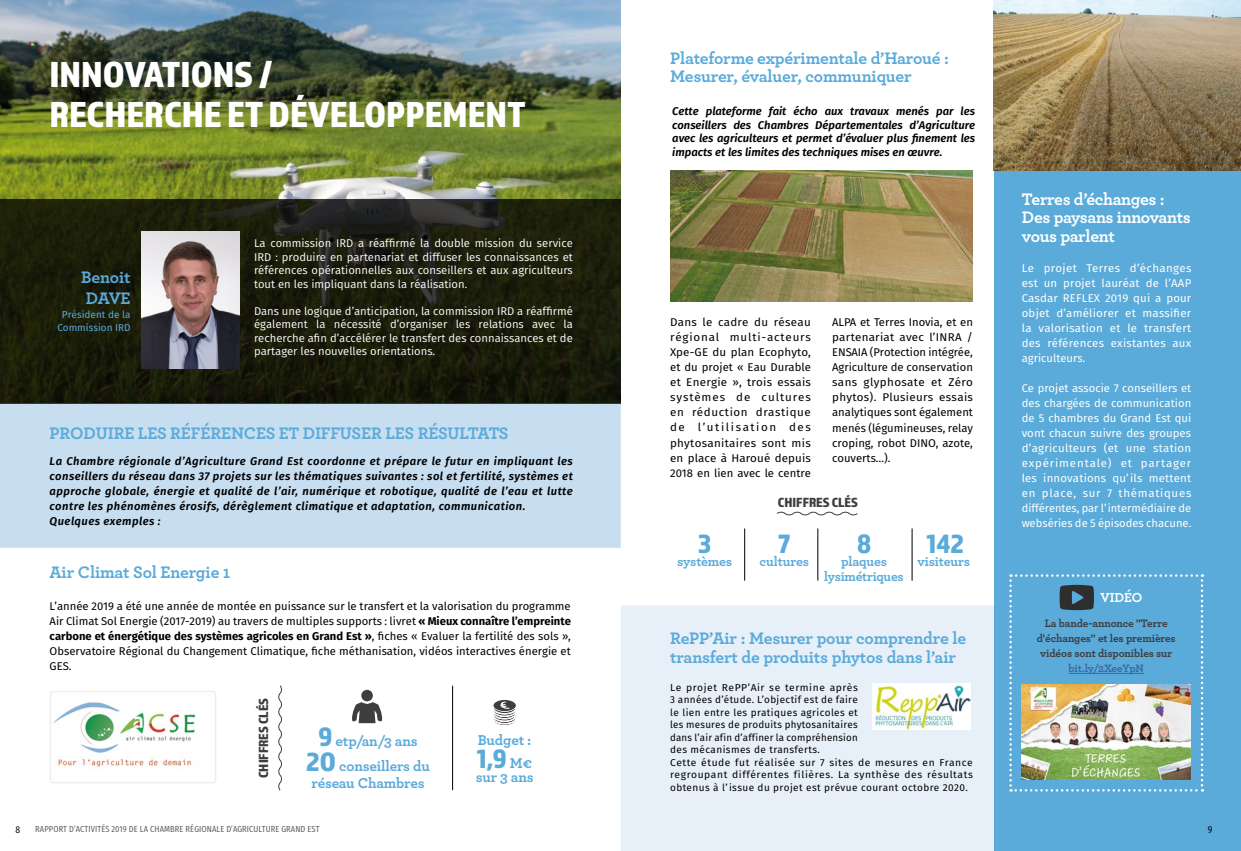
<style>
.page{position:relative;width:1241px;height:851px;background:#fff}
.page>*{position:absolute;margin:0;border:0;box-sizing:border-box;transform-origin:0 0}
.t1{font:37.5px/40px "Almaq Refined";color:#fff}
.t2{font:27.5px "Almaq Refined";color:#5aaada}
.t3{font:700 17.5px/18.8px "Archer";letter-spacing:-.01em;color:#5aaada}
.t4{font:700 17.5px/18.8px "Archer";letter-spacing:-.02em;color:#fff}
.t5{font:700 15px/25px "Archer";letter-spacing:-.01em;color:#5aaada;text-align:center}
.t6{font:700 13.75px/15px "Archer";letter-spacing:-.015em;color:#5aaada;text-align:center}
.t7{font:13.75px "Almaq Refined";color:#3e3d40}
.t8{font:700 13.75px "Archer";letter-spacing:-.01em;color:#fff}
.t9{font:11.25px/15px "Fira Sans";color:#000;text-align:justify}
.t10{font:italic 600 11.25px/15px "Fira Sans";letter-spacing:.04em;color:#000}
.t11{font:11.25px/15px "Fira Sans";color:#fff;text-align:justify}
.t12{font:11.25px/13.5px "Fira Sans";color:#fff;text-align:justify}
.t13{font:700 11.25px/15px "Archer";letter-spacing:-.01em;color:#3e3d40;text-align:center}
.t14{font:700 11.25px "Archer";letter-spacing:-.01em;color:#3968a2}
.t15{font:10px/12.5px "Fira Sans";letter-spacing:.04em;color:#000}
.t16{font:10px/13.8px "Fira Sans";color:#5aaada;text-align:center}
.t17{font:10px "Fira Sans Condensed";color:#000}
.t18{font:8.75px "Fira Sans Condensed";letter-spacing:.01em;color:#58585a}
.s1{font-weight:700}
.s2{font-family:"Almaq Refined";font-weight:400;font-size:27.5px}
.s3{font-family:"Archer";font-weight:700;font-size:15px}
</style>
<div class="page">
<div style="left:621px;top:605px;width:372px;height:245px;background:#e7f0f8"></div>
<img style="left:0;top:0;width:620px;height:199px">
<svg style="left:0;top:199px;width:620px;height:204px;background:#1b1d0b"></svg>
<div style="left:0;top:403px;width:620px;height:144px;background:#c7ddf0"></div>
<div style="left:993px;top:0;width:247px;height:850px;background:#5aaada"></div>
<img style="left:993px;top:0;width:247px;height:171px">
<img style="left:142px;top:231px;width:98px;height:138px">
<div style="left:361px;top:689px;width:12px;height:12px;background:#3e3d40;border-radius:50%"></div>
<svg style="left:352px;top:702px;width:30px;height:21px"></svg>
<svg style="left:493px;top:700px;width:23px;height:25px"></svg>
<hr style="left:452px;top:685px;width:1px;height:105px;background:#000">
<hr style="left:744px;top:528px;width:1px;height:52px;background:#000">
<hr style="left:817px;top:528px;width:1px;height:52px;background:#000">
<hr style="left:911px;top:528px;width:1px;height:52px;background:#000">
<svg style="left:777px;top:511px;width:81px;height:5px"></svg>
<svg style="left:278px;top:685px;width:4px;height:106px"></svg>
<img style="left:50px;top:691px;width:166px;height:92px">
<img style="left:670px;top:171px;width:302px;height:130px">
<img style="left:871px;top:683px;width:99px;height:46px">
<img style="left:1009px;top:574px;width:193px;height:217px">
<h1 class="t1" style="left:49px;top:53px;width:478px">INNOVATIONS /<br>RECHERCHE ET DÉVELOPPEMENT</h1>
<h3 class="t3" style="left:81px;top:265px;width:51px;line-height:21px">Benoit<br>DAVE</h3>
<p class="t16" style="left:57px;top:307px;width:75px">Président de la<br>Commission IRD</p>
<p class="t12" style="left:254px;top:236px;width:320px">La commission IRD a réaffirmé la double mission du service IRD : produire en partenariat et diffuser les connaissances et références opérationnelles aux conseillers et aux agriculteurs tout en les impliquant dans la réalisation.</p>
<p class="t12" style="left:254px;top:304px;width:320px">Dans une logique d’anticipation, la commission IRD a réaffirmé également la nécessité d’organiser les relations avec la recherche afin d’accélérer le transfert des connaissances et de partager les nouvelles orientations.</p>
<h3 class="t3" style="left:50px;top:423px;width:460px">PRODUIRE LES RÉFÉRENCES ET DIFFUSER LES RÉSULTATS</h3>
<p class="t10" style="left:50px;top:453px;width:524px">La Chambre régionale d’Agriculture Grand Est coordonne et prépare le futur en impliquant les conseillers du réseau dans 37 projets sur les thématiques suivantes : sol et fertilité, systèmes et approche globale, énergie et qualité de l’air, numérique et robotique, qualité de l’eau et lutte contre les phénomènes érosifs, dérèglement climatique et adaptation, communication.<br>Quelques exemples :</p>
<h3 class="t3" style="left:50px;top:561px;width:182px">Air Climat Sol Energie 1</h3>
<p class="t9" style="left:50px;top:598px;width:522px">L’année 2019 a été une année de montée en puissance sur le transfert et la valorisation du programme Air Climat Sol Energie (2017-2019) au travers de multiples supports : livret <span class="s1">« Mieux connaître l’empreinte carbone et énergétique des systèmes agricoles en Grand Est »</span>, fiches « Evaluer la fertilité des sols », Observatoire Régional du Changement Climatique, fiche méthanisation, vidéos interactives énergie et GES.</p>
<p class="t7" style="left:255px;top:777px;width:82px;rotate:-90deg">CHIFFRES CLÉS</p>
<h3 class="t5" style="left:306px;top:727px;width:125px"><span class="s2">9</span> etp/an/3 ans<br><span class="s2">2O</span> conseillers du</h3>
<h3 class="t5" style="left:311px;top:769px;width:115px">réseau Chambres</h3>
<h3 class="t5" style="left:478px;top:726px;width:55px">Budget :</h3>
<h2 class="t2" style="left:476px;top:742px;width:57px">1,9 <span class="s3">M€</span></h2>
<h3 class="t5" style="left:475px;top:763px;width:59px">sur 3 ans</h3>
<h3 class="t3" style="left:670px;top:47px;width:280px">Plateforme expérimentale d’Haroué :<br>Mesurer, évaluer, communiquer</h3>
<p class="t10" style="left:672px;top:104px;width:304px;line-height:13.5px;text-align:justify">Cette plateforme fait écho aux travaux menés par les conseillers des Chambres Départementales d’Agriculture avec les agriculteurs et permet d’évaluer plus finement les impacts et les limites des techniques mises en œuvre.</p>
<p class="t9" style="left:670px;top:314px;width:142px">Dans le cadre du réseau régional multi-acteurs Xpe-GE du plan Ecophyto, et du projet « Eau Durable et Energie », trois essais systèmes de cultures en réduction drastique de l’utilisation des phytosanitaires sont mis en place à Haroué depuis 2018 en lien avec le centre</p>
<p class="t9" style="left:832px;top:314px;width:142px">ALPA et Terres Inovia, et en partenariat avec l’INRA / ENSAIA (Protection intégrée, Agriculture de conservation sans glyphosate et Zéro phytos). Plusieurs essais analytiques sont également menés (légumineuses, relay croping, robot DINO, azote, couverts…).</p>
<h2 class="t2" style="left:698px;top:527px;width:14px">3</h2>
<p class="t6" style="left:677px;top:552px;width:57px">systèmes</p>
<p class="t7" style="left:777px;top:494px;width:82px">CHIFFRES CLÉS</p>
<h2 class="t2" style="left:778px;top:527px;width:13px">7</h2>
<p class="t6" style="left:759px;top:552px;width:51px">cultures</p>
<h2 class="t2" style="left:856px;top:527px;width:16px">8</h2>
<p class="t6" style="left:824px;top:552px;width:81px">plaques lysimétriques</p>
<h2 class="t2" style="left:926px;top:527px;width:39px">142</h2>
<p class="t6" style="left:917px;top:552px;width:54px">visiteurs</p>
<h3 class="t3" style="left:670px;top:627px;width:297px">RePP’Air : Mesurer pour comprendre le transfert de produits phytos dans l’air</h3>
<p class="t15" style="left:670px;top:680px;width:304px">Le projet RePP’Air se termine après<br>3 années d’étude. L’objectif est de faire<br>le lien entre les pratiques agricoles et<br>les mesures de produits phytosanitaires<br>dans l’air afin d’affiner la compréhension<br>des mécanismes de transferts.<br>Cette étude fut réalisée sur 7 sites de mesures en France regroupant différentes filières. La synthèse des résultats obtenus à l’issue du projet est prévue courant octobre 2020.</p>
<h3 class="t4" style="left:1021px;top:188px;width:170px">Terres d’échanges :<br>Des paysans innovants vous parlent</h3>
<p class="t11" style="left:1021px;top:260px;width:171px">Le projet Terres d’échanges est un projet lauréat de l’AAP Casdar REFLEX 2019 qui a pour objet d’améliorer et massifier la valorisation et le transfert des références existantes aux agriculteurs.</p>
<p class="t11" style="left:1021px;top:380px;width:171px">Ce projet associe 7 conseillers et des chargées de communication de 5 chambres du Grand Est qui vont chacun suivre des groupes d’agriculteurs (et une station expérimentale) et partager les innovations qu’ils mettent en place, sur 7 thématiques différentes, par l’intermédiaire de webséries de 5 épisodes chacune.</p>
<p class="t8" style="left:1100px;top:586px;width:43px">VIDÉO</p>
<p class="t13" style="left:1036px;top:615px;width:140px">La bande-annonce "Terre d'échanges" et les premières vidéos sont disponibles sur</p>
<p class="t14" style="left:1068px;top:659px;width:77px">bit.ly/2XeeYpN</p>
<p class="t17" style="left:15px;top:819px;width:6px">8</p>
<p class="t18" style="left:35px;top:821px;width:286px">RAPPORT D’ACTIVITÉS 2019 DE LA CHAMBRE RÉGIONALE D’AGRICULTURE GRAND EST</p>
<p class="t17" style="left:1207px;top:819px;width:6px">9</p>
</div>
